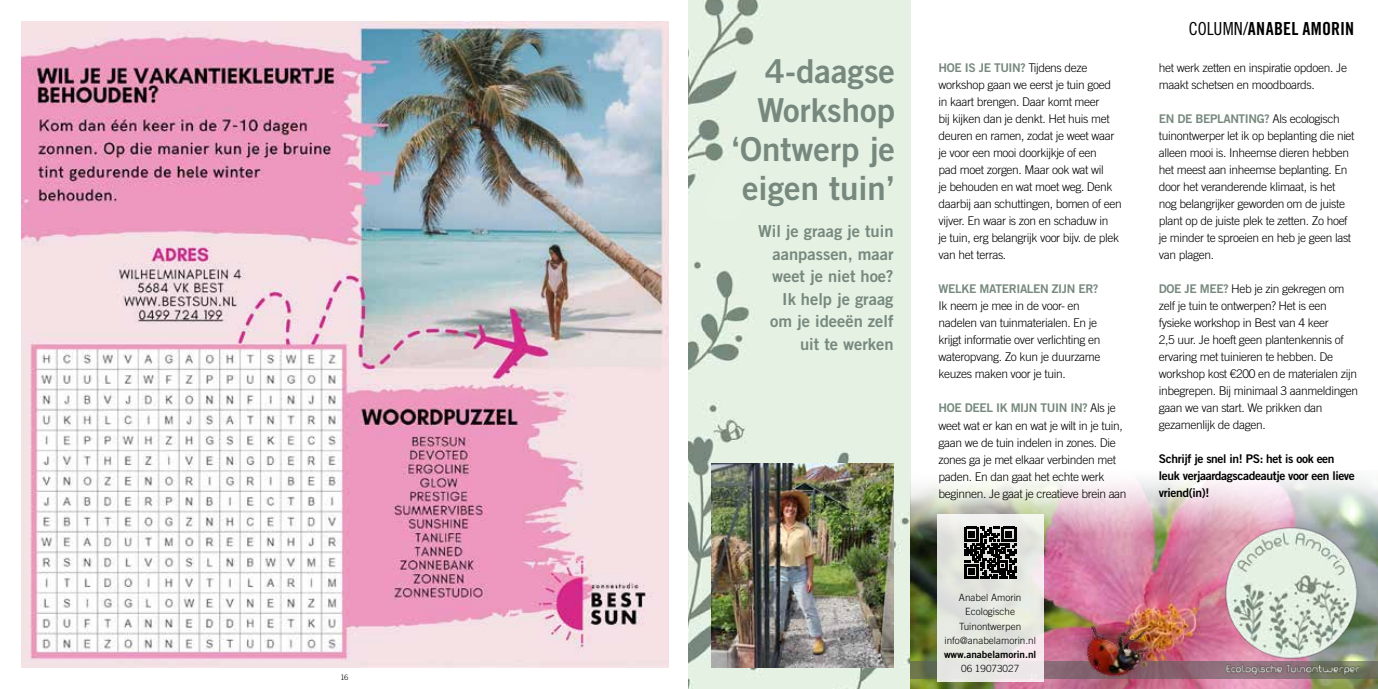
<style>
.page{position:relative;width:1378px;height:689px;background:#fff}
.page>*{position:absolute;margin:0;border:0;box-sizing:border-box;transform-origin:0 0}
.t1{font:33px/39px "Trade Gothic LT Std Bd 2";color:#77897e;text-align:right}
.t2{font:18px "Trade Gothic LT Std Bd Cn 20";letter-spacing:.01em;color:#000}
.t3{font:16.5px/22.5px "Trade Gothic LT Std Bd 2";color:#77897e;text-align:right}
.t4{font:300 12px/17px "Trade Gothic LT Std";letter-spacing:-.03em;color:#000}
.t5{font:12px "Trade Gothic LT Std Bd 2";letter-spacing:-.03em;color:#77897e}
.t6{font:12px/17px "Trade Gothic LT Std Bd 2";letter-spacing:-.03em;color:#000}
.t7{font:300 9.9px/14.1px "Trade Gothic LT Std";color:#000;text-align:center}
.t8{font:9.9px "Trade Gothic LT Std Bd 2";color:#000}
.t9{font:300 7.5px "Trade Gothic LT Std";color:#000}
.s1{font-family:"Trade Gothic LT Std";font-weight:300;color:#000}
.s2{font-family:"Trade Gothic LT Std Cn 18"}
.s3{font-family:"Trade Gothic LT Std Bd 2";font-weight:400;color:#77897e}
</style>
<div class="page">
<img style="left:689px;top:0;width:221px;height:689px">
<img style="left:910px;top:471px;width:468px;height:218px">
<svg style="left:910px;top:661px;width:468px;height:17px;background:#7f6869"></svg>
<img style="left:1225px;top:657px;width:136px;height:28px">
<svg style="left:937px;top:514px;width:106px;height:167px;background:#e6e6e1"></svg>
<svg style="left:964px;top:527px;width:52px;height:52px;background:#3f3f3e"></svg>
<img style="left:1084px;top:620px;width:67px;height:59px">
<img style="left:1223px;top:524px;width:135px;height:137px">
<img style="left:711px;top:463px;width:182px;height:205px">
<div style="left:702px;top:155px;width:57px;height:69px;background:#e6f2e4"></div>
<img style="left:22px;top:22px;width:646px;height:646px">
<p class="t9" style="left:341px;top:672px;width:9px">16</p>
<h1 class="t1" style="left:731px;top:51px;width:166px">4-daagse<br>Workshop ‘Ontwerp je eigen tuin’</h1>
<h3 class="t3" style="left:758px;top:220px;width:137px">Wil je graag je tuin aanpassen, maar weet je niet hoe?<br>Ik help je graag om je ideeën zelf uit te werken</h3>
<p class="t5" style="left:938px;top:61px;width:150px">HOE IS JE TUIN? <span class="s1">Tijdens deze</span></p>
<p class="t4" style="left:938px;top:76px;width:185px">workshop gaan we eerst je tuin goed in kaart brengen. Daar komt meer<br>bij kijken dan je denkt. Het huis met deuren en ramen, zodat je weet waar je voor een mooi doorkijkje of een<br>pad moet zorgen. Maar ook wat wil<br>je behouden en wat moet weg. Denk daarbij aan schuttingen, bomen of een vijver. En waar is zon en schaduw in<br>je tuin, erg belangrijk voor bijv. de plek van het terras.</p>
<p class="t5" style="left:938px;top:282px;width:161px">WELKE MATERIALEN ZIJN ER?</p>
<p class="t4" style="left:938px;top:297px;width:163px">Ik neem je mee in de voor- en nadelen van tuinmaterialen. En je krijgt informatie over verlichting en wateropvang. Zo kun je duurzame keuzes maken voor je tuin.</p>
<p class="t5" style="left:938px;top:401px;width:179px">HOE DEEL IK MIJN TUIN IN? <span class="s1">Als je</span></p>
<p class="t4" style="left:938px;top:416px;width:189px">weet wat er kan en wat je wilt in je tuin, gaan we de tuin indelen in zones. Die zones ga je met elkaar verbinden met paden. En dan gaat het echte werk beginnen. Je gaat je creatieve brein aan</p>
<h2 class="t2" style="left:1188px;top:18px;width:167px"><span class="s2">COLUMN/</span>ANABEL AMORIN</h2>
<p class="t4" style="left:1159px;top:59px;width:190px">het werk zetten en inspiratie opdoen. Je maakt schetsen en moodboards.</p>
<p class="t5" style="left:1159px;top:112px;width:182px">EN DE BEPLANTING? <span class="s1">Als ecologisch</span></p>
<p class="t4" style="left:1159px;top:127px;width:197px">tuinontwerper let ik op beplanting die niet alleen mooi is. Inheemse dieren hebben het meest aan inheemse beplanting. En door het veranderende klimaat, is het nog belangrijker geworden om de juiste plant op de juiste plek te zetten. Zo hoef je minder te sproeien en heb je geen last van plagen.</p>
<p class="t4" style="left:1159px;top:280px;width:200px"><span class="s3">DOE JE MEE?</span> Heb je zin gekregen om zelf je tuin te ontwerpen? Het is een fysieke workshop in Best van 4 keer<br>2,5 uur. Je hoeft geen plantenkennis of ervaring met tuinieren te hebben. De workshop kost €200 en de materialen zijn inbegrepen. Bij minimaal 3 aanmeldingen gaan we van start. We prikken dan gezamenlijk de dagen.</p>
<p class="t6" style="left:1159px;top:450px;width:197px">Schrijf je snel in! PS: het is ook een leuk verjaardagscadeautje voor een lieve vriend(in)!</p>
<p class="t7" style="left:944px;top:591px;width:93px">Anabel Amorin<br>Ecologische<br>Tuinontwerpen info@anabelamorin.nl</p>
<p class="t8" style="left:944px;top:648px;width:94px">www.anabelamorin.nl</p>
<p class="t7" style="left:961px;top:661px;width:60px">06 19073027</p>
</div>
